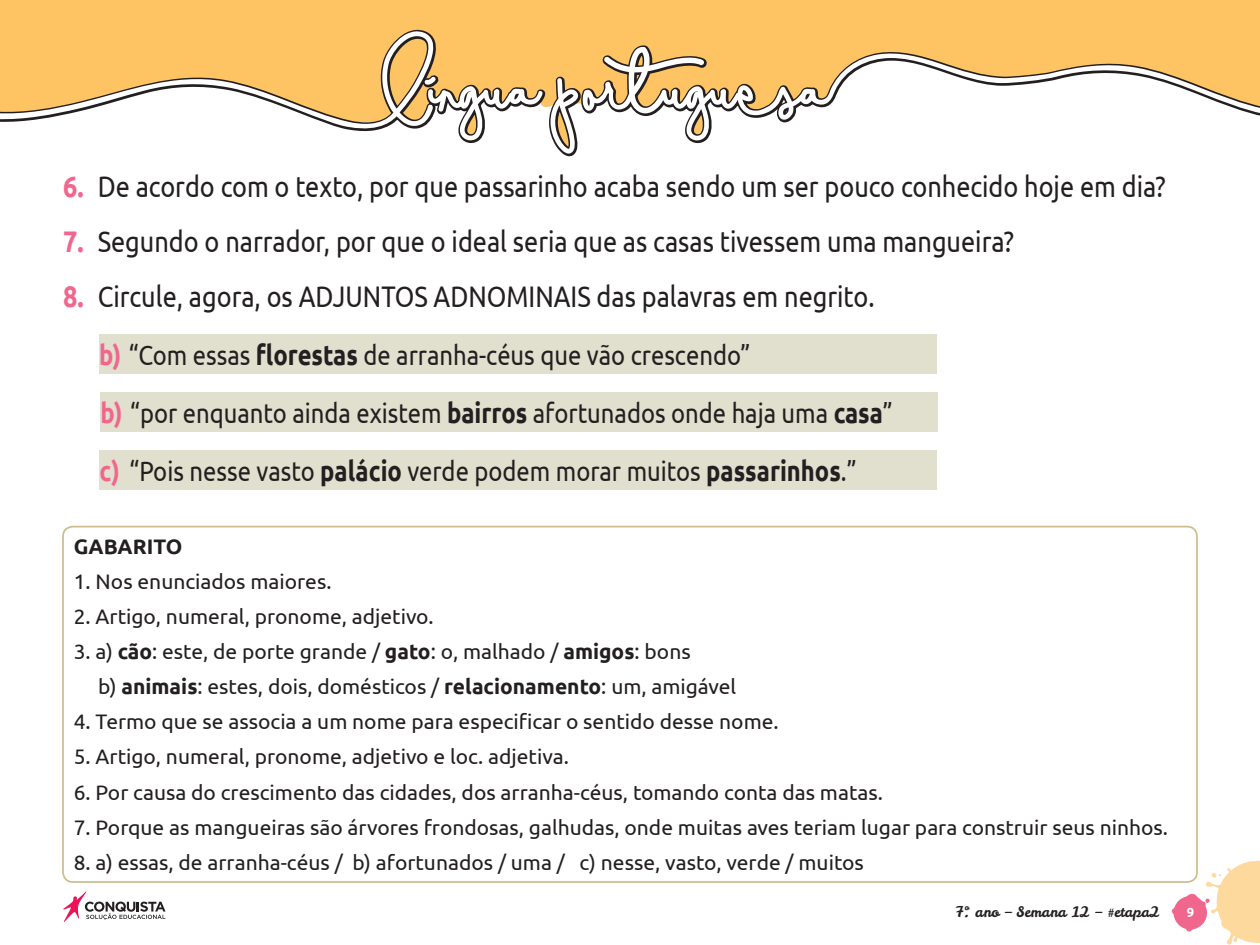
<style>
.page{position:relative;width:1260px;height:945px;background:#fff}
.page>*{position:absolute;margin:0;border:0;box-sizing:border-box;transform-origin:0 0}
._01_Número{font:29.75px "Ubuntu";color:#231f20;scale:.85 1}
._01_Letra_-_alternat{font:28px "Ubuntu";color:#231f20;scale:.85 1}
._01_Texto_Geral{font:21px "Ubuntu";color:#231f20}
._01_Texto_Geral-2{font:700 21px "Ubuntu";color:#231f20}
.t1{font:14.35px "Leckerli One";color:#231f20}
.t2{font:700 13.12px "Ubuntu";color:#fff}
.s1{font-weight:700;color:#f1668d}
.s2{font-weight:700}
</style>
<div class="page">
<svg style="left:1172px;top:861px;width:88px;height:84px"></svg>
<svg style="left:63px;top:891px;width:103px;height:31px"></svg>
<svg style="left:0;top:0;width:1260px;height:157px;background:#fdc970"></svg>
<svg style="left:0;top:31px;width:1260px;height:123px"></svg>
<div style="left:99px;top:334px;width:837px;height:39px;background:#e1e0cf"></div>
<div style="left:100px;top:392px;width:838px;height:40px;background:#e1e0cf"></div>
<div style="left:100px;top:451px;width:837px;height:39px;background:#e1e0cf"></div>
<div style="left:62px;top:526px;width:1136px;height:357px;border:2px solid #ccbe8f;border-radius:10px"></div>
<p class="_01_Número" style="left:63px;top:168px;width:1299px"><span class="s1">6.</span> De acordo com o texto, por que passarinho acaba sendo um ser pouco conhecido hoje em dia?</p>
<p class="_01_Número" style="left:63px;top:223px;width:1121px"><span class="s1">7.</span> Segundo o narrador, por que o ideal seria que as casas tivessem uma mangueira?</p>
<p class="_01_Número" style="left:63px;top:278px;width:956px"><span class="s1">8.</span> Circule, agora, os ADJUNTOS ADNOMINAIS das palavras em negrito.</p>
<p class="_01_Letra_-_alternat" style="left:99px;top:338px;width:768px"><span class="s1">b)</span> “Com essas <span class="s2">florestas</span> de arranha-céus que vão crescendo”</p>
<p class="_01_Letra_-_alternat" style="left:100px;top:396px;width:934px"><span class="s1">b)</span> “por enquanto ainda existem <span class="s2">bairros</span> afortunados onde haja uma <span class="s2">casa</span>”</p>
<p class="_01_Letra_-_alternat" style="left:100px;top:454px;width:892px"><span class="s1">c)</span> “Pois nesse vasto <span class="s2">palácio</span> verde podem morar muitos <span class="s2">passarinhos</span>.”</p>
<p class="_01_Texto_Geral-2" style="left:74px;top:534px;width:110px">GABARITO</p>
<p class="_01_Texto_Geral" style="left:74px;top:569px;width:259px">1. Nos enunciados maiores.</p>
<p class="_01_Texto_Geral" style="left:74px;top:604px;width:362px">2. Artigo, numeral, pronome, adjetivo.</p>
<p class="_01_Texto_Geral" style="left:74px;top:639px;width:618px">3. a) <span class="s2">cão</span>: este, de porte grande / <span class="s2">gato</span>: o, malhado / <span class="s2">amigos</span>: bons</p>
<p class="_01_Texto_Geral" style="left:98px;top:674px;width:640px">b) <span class="s2">animais</span>: estes, dois, domésticos / <span class="s2">relacionamento</span>: um, amigável</p>
<p class="_01_Texto_Geral" style="left:74px;top:709px;width:706px">4. Termo que se associa a um nome para especificar o sentido desse nome.</p>
<p class="_01_Texto_Geral" style="left:74px;top:744px;width:497px">5. Artigo, numeral, pronome, adjetivo e loc. adjetiva.</p>
<p class="_01_Texto_Geral" style="left:74px;top:779px;width:811px">6. Por causa do crescimento das cidades, dos arranha-céus, tomando conta das matas.</p>
<p class="_01_Texto_Geral" style="left:74px;top:814px;width:1096px">7. Porque as mangueiras são árvores frondosas, galhudas, onde muitas aves teriam lugar para construir seus ninhos.</p>
<p class="_01_Texto_Geral" style="left:74px;top:850px;width:792px">8. a) essas, de arranha-céus / b) afortunados / uma / c) nesse, vasto, verde / muitos</p>
<p class="t1" style="left:955px;top:903px;width:206px">7º. ano – Semana 12 – #etapa2</p>
<p class="t2" style="left:1187px;top:905px;width:9px">9</p>
</div>
